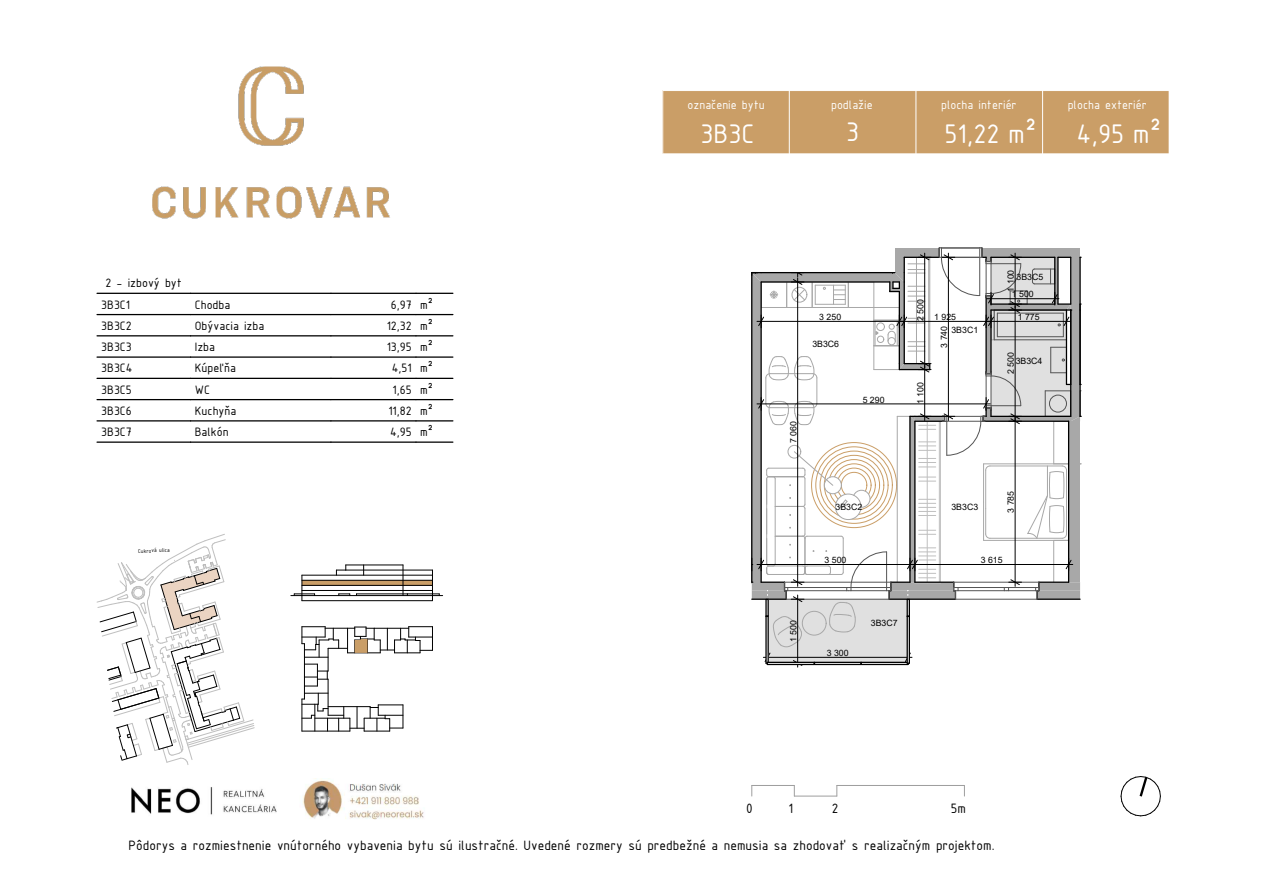
<style>
.page{position:relative;width:1263px;height:893px;background:#fff}
.page>*{position:absolute;margin:0;border:0;box-sizing:border-box;transform-origin:0 0}
.t1{font:29.1px "ISOCPEUR";color:#fff}
.t2{font:28.95px "ISOCPEUR";color:#fff}
.t3{font:14.7px "ISOCPEUR";color:#000}
.t4{font:13.2px/21.3px "ISOCPEUR";color:#000}
.t5{font:13.2px "ISOCPEUR";color:#fff}
.t6{font:8.7px "Arial";color:#000}
.t7{font:6px "ISOCPEUR";color:#000}
</style>
<div class="page">
<img style="left:131px;top:779px;width:293px;height:41px">
<div style="left:302px;top:580px;width:130px;height:5px;background:#ca9e67"></div>
<hr style="left:291px;top:595px;width:152px;height:1px;background:#000">
<hr style="left:302px;top:590px;width:130px;height:1px;background:#000">
<hr style="left:407px;top:594px;width:32px;height:1px;background:#000">
<hr style="left:302px;top:585px;width:130px;height:1px;background:#000">
<hr style="left:302px;top:580px;width:130px;height:1px;background:#000">
<hr style="left:302px;top:575px;width:130px;height:1px;background:#000">
<hr style="left:346px;top:570px;width:86px;height:1px;background:#000">
<hr style="left:346px;top:565px;width:57px;height:1px;background:#000">
<hr style="left:403px;top:565px;width:1px;height:31px;background:#000">
<hr style="left:356px;top:594px;width:51px;height:1px;background:#000">
<svg style="left:338px;top:594px;width:12px;height:2px"></svg>
<svg style="left:336px;top:565px;width:10px;height:10px"></svg>
<hr style="left:302px;top:731px;width:48px;height:1px;background:#000">
<hr style="left:315px;top:718px;width:35px;height:1px;background:#000">
<hr style="left:304px;top:644px;width:1px;height:55px;background:#000">
<hr style="left:328px;top:706px;width:42px;height:1px;background:#000">
<hr style="left:328px;top:679px;width:1px;height:36px;background:#000">
<hr style="left:348px;top:653px;width:32px;height:1px;background:#000">
<svg style="left:302px;top:693px;width:42px;height:38px"></svg>
<hr style="left:325px;top:628px;width:30px;height:1px;background:#000">
<svg style="left:302px;top:626px;width:46px;height:61px"></svg>
<svg style="left:350px;top:705px;width:54px;height:27px"></svg>
<hr style="left:302px;top:600px;width:130px;height:1px;background:#000">
<svg style="left:294px;top:575px;width:21px;height:26px"></svg>
<svg style="left:432px;top:570px;width:1px;height:31px"></svg>
<img style="left:152px;top:66px;width:238px;height:153px">
<div style="left:663px;top:91px;width:506px;height:63px;background:#ca9e67"></div>
<hr style="left:1042px;top:91px;width:1px;height:63px;background:#fff">
<hr style="left:916px;top:91px;width:1px;height:63px;background:#fff">
<hr style="left:789px;top:91px;width:1px;height:63px;background:#fff">
<svg style="left:1120px;top:776px;width:41px;height:41px"></svg>
<svg style="left:97px;top:534px;width:158px;height:231px"></svg>
<svg style="left:751px;top:248px;width:330px;height:419px"></svg>
<hr style="left:97px;top:441px;width:94px;height:2px;background:#000">
<hr style="left:191px;top:441px;width:140px;height:2px;background:#000">
<hr style="left:331px;top:441px;width:85px;height:2px;background:#000">
<hr style="left:416px;top:441px;width:37px;height:2px;background:#000">
<hr style="left:97px;top:420px;width:94px;height:1px;background:#000">
<hr style="left:191px;top:420px;width:140px;height:1px;background:#000">
<hr style="left:331px;top:420px;width:85px;height:1px;background:#000">
<hr style="left:416px;top:420px;width:37px;height:1px;background:#000">
<hr style="left:97px;top:399px;width:94px;height:1px;background:#000">
<hr style="left:191px;top:399px;width:140px;height:1px;background:#000">
<hr style="left:331px;top:399px;width:85px;height:1px;background:#000">
<hr style="left:416px;top:399px;width:37px;height:1px;background:#000">
<hr style="left:97px;top:378px;width:94px;height:1px;background:#000">
<hr style="left:191px;top:378px;width:140px;height:1px;background:#000">
<hr style="left:331px;top:378px;width:85px;height:1px;background:#000">
<hr style="left:416px;top:378px;width:37px;height:1px;background:#000">
<hr style="left:97px;top:356px;width:94px;height:2px;background:#000">
<hr style="left:191px;top:356px;width:140px;height:2px;background:#000">
<hr style="left:331px;top:356px;width:85px;height:2px;background:#000">
<hr style="left:416px;top:356px;width:37px;height:2px;background:#000">
<hr style="left:97px;top:335px;width:94px;height:1px;background:#000">
<hr style="left:191px;top:335px;width:140px;height:1px;background:#000">
<hr style="left:331px;top:335px;width:85px;height:1px;background:#000">
<hr style="left:416px;top:335px;width:37px;height:1px;background:#000">
<hr style="left:97px;top:314px;width:94px;height:1px;background:#000">
<hr style="left:191px;top:314px;width:140px;height:1px;background:#000">
<hr style="left:331px;top:314px;width:85px;height:1px;background:#000">
<hr style="left:416px;top:314px;width:37px;height:1px;background:#000">
<hr style="left:97px;top:293px;width:94px;height:1px;background:#000">
<hr style="left:191px;top:293px;width:140px;height:1px;background:#000">
<hr style="left:331px;top:293px;width:85px;height:1px;background:#000">
<hr style="left:416px;top:293px;width:37px;height:1px;background:#000">
<hr style="left:752px;top:785px;width:42px;height:1px;background:#9e9e9e">
<hr style="left:794px;top:796px;width:43px;height:1px;background:#9e9e9e">
<hr style="left:837px;top:785px;width:127px;height:1px;background:#9e9e9e">
<svg style="left:354px;top:626px;width:79px;height:28px"></svg>
<p class="t4" style="left:101px;top:272px;width:82px;text-indent:4px">2 - izbový byt<br>3B3C1<br>3B3C2<br>3B3C3<br>3B3C4<br>3B3C5<br>3B3C6<br>3B3C7</p>
<p class="t4" style="left:195px;top:293px;width:71px">Chodba<br>Obývacia izba<br>Izba<br>Kúpeľňa<br>WC<br>Kuchyňa<br>Balkón</p>
<p class="t4" style="left:387px;top:293px;width:27px;text-align:center">6,97<br>12,32<br>13,95<br>4,51<br>1,65<br>11,82<br>4,95</p>
<p class="t4" style="left:420px;top:293px;width:14px;text-align:justify">m² m² m² m² m² m² m²</p>
<p class="t7" style="left:138px;top:547px;width:33px;rotate:-1deg">Cukrová ulica</p>
<p class="t5" style="left:687px;top:96px;width:79px">označenie bytu</p>
<p class="t5" style="left:831px;top:96px;width:43px">podlažie</p>
<p class="t5" style="left:941px;top:96px;width:77px">plocha interiér</p>
<p class="t5" style="left:1068px;top:96px;width:81px">plocha exteriér</p>
<h2 class="t2" style="left:846px;top:113px;width:15px">3</h2>
<h1 class="t1" style="left:700px;top:115px;width:56px">3B3C</h1>
<h1 class="t1" style="left:944px;top:115px;width:93px">51,22 m²</h1>
<h1 class="t1" style="left:1076px;top:115px;width:86px">4,95 m²</h1>
<p class="t6" style="left:1005px;top:292px;width:23px;rotate:-90deg">1 100</p>
<p class="t6" style="left:1016px;top:271px;width:28px">3B3C5</p>
<p class="t6" style="left:1012px;top:288px;width:23px">1 500</p>
<p class="t6" style="left:914px;top:321px;width:23px;rotate:-90deg">2 500</p>
<p class="t6" style="left:819px;top:311px;width:23px">3 250</p>
<p class="t6" style="left:934px;top:311px;width:23px">1 925</p>
<p class="t6" style="left:1018px;top:311px;width:23px">1 775</p>
<p class="t6" style="left:812px;top:338px;width:28px">3B3C6</p>
<p class="t6" style="left:787px;top:443px;width:23px;rotate:-90deg">7 060</p>
<p class="t6" style="left:863px;top:394px;width:23px">5 290</p>
<p class="t6" style="left:914px;top:404px;width:23px;rotate:-90deg">1 100</p>
<p class="t6" style="left:938px;top:348px;width:23px;rotate:-90deg">3 740</p>
<p class="t6" style="left:951px;top:324px;width:28px">3B3C1</p>
<p class="t6" style="left:1005px;top:374px;width:23px;rotate:-90deg">2 500</p>
<p class="t6" style="left:1016px;top:355px;width:28px">3B3C4</p>
<p class="t6" style="left:835px;top:501px;width:28px">3B3C2</p>
<p class="t6" style="left:951px;top:501px;width:28px">3B3C3</p>
<p class="t6" style="left:1005px;top:513px;width:23px;rotate:-90deg">3 785</p>
<p class="t6" style="left:825px;top:554px;width:23px">3 500</p>
<p class="t6" style="left:981px;top:554px;width:23px">3 615</p>
<p class="t6" style="left:787px;top:642px;width:23px;rotate:-90deg">1 500</p>
<p class="t6" style="left:827px;top:647px;width:23px">3 300</p>
<p class="t6" style="left:871px;top:617px;width:28px">3B3C7</p>
<p class="t3" style="left:746px;top:798px;width:8px">0</p>
<p class="t3" style="left:788px;top:798px;width:6px">1</p>
<p class="t3" style="left:832px;top:798px;width:8px">2</p>
<p class="t3" style="left:951px;top:798px;width:17px">5m</p>
<p class="t3" style="left:129px;top:836px;width:867px">Pôdorys a rozmiestnenie vnútorného vybavenia bytu sú ilustračné. Uvedené rozmery sú predbežné a nemusia sa zhodovať s realizačným projektom.</p>
</div>
